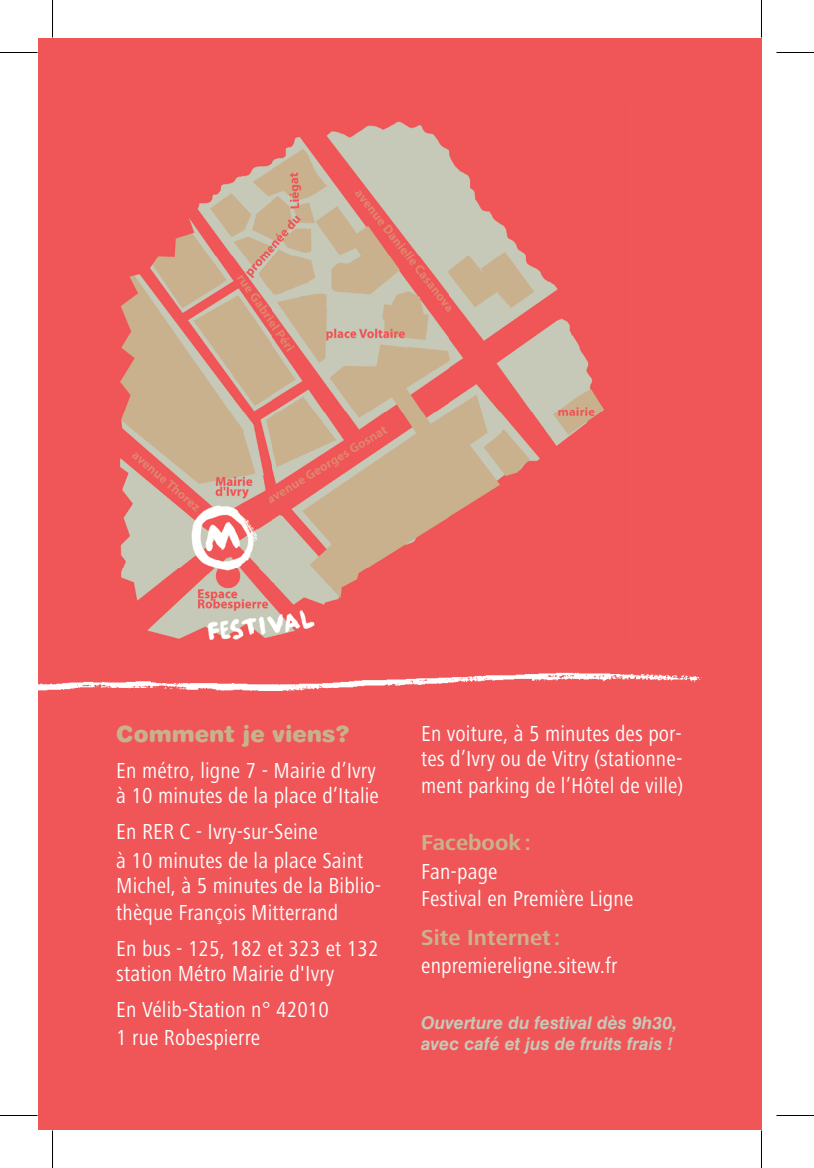
<style>
.page{position:relative;width:814px;height:1168px;background:#fff}
.page>*{position:absolute;margin:0;border:0;box-sizing:border-box;transform-origin:0 0}
.t1{font:condensed 22.5px/25px "Frutiger Next LT";letter-spacing:.005em;color:#fff}
.t2{font:22.5px "Swiss 721 BT Black Rounded";color:#cab18e}
.t3{font:700 22.5px "Frutiger Next LT";letter-spacing:.005em;color:#cab18f}
.t4{font:700 22.5px "Frutiger Next LT";letter-spacing:.005em;color:#cab18e}
.t5{font:italic 700 17.5px/21px "Swiss 721 BT";color:#c6c9b8}
</style>
<div class="page">
<div style="left:38px;top:38px;width:723px;height:1092px;background:#f05557"></div>
<img style="left:120px;top:121px;width:484px;height:519px">
<img style="left:38px;top:672px;width:664px;height:19px">
<hr style="left:0;top:52px;width:38px;height:1px;background:#000">
<hr style="left:776px;top:52px;width:38px;height:1px;background:#000">
<hr style="left:0;top:1115px;width:38px;height:1px;background:#000">
<hr style="left:776px;top:1115px;width:38px;height:1px;background:#000">
<hr style="left:52px;top:0;width:1px;height:38px;background:#000">
<hr style="left:52px;top:1130px;width:1px;height:38px;background:#000">
<hr style="left:761px;top:0;width:1px;height:38px;background:#000">
<hr style="left:761px;top:1130px;width:1px;height:38px;background:#000">
<p class="t2" style="left:116px;top:720px;width:235px">Comment je viens?</p>
<p class="t1" style="left:116px;top:758px;width:264px">en métro, ligne 7 - Mairie d’Ivry à 10 minutes de la place d’Italie</p>
<p class="t1" style="left:116px;top:817px;width:248px;line-height:28.5px">en ReR C - Ivry-sur-seine<br>à 10 minutes de la place saint</p>
<p class="t1" style="left:116px;top:872px;width:266px;line-height:27px">Michel, à 5 minutes de la Biblio&shy;thèque François Mitterrand</p>
<p class="t1" style="left:116px;top:936px;width:264px">en bus - 125, 182 et 323 et 132 station Métro Mairie d'Ivry</p>
<p class="t1" style="left:116px;top:995px;width:214px;line-height:28.5px">en Vélib-station n° 42010<br>1 rue Robespierre</p>
<p class="t1" style="left:421px;top:721px;width:264px;line-height:26px;text-align:justify">en voiture, à 5 minutes des por&shy;tes d’Ivry ou de Vitry (stationne&shy;ment parking de l’Hôtel de ville)</p>
<p class="t4" style="left:421px;top:830px;width:111px">Facebook :</p>
<p class="t1" style="left:421px;top:858px;width:214px;line-height:27px">Fan-page<br>Festival en Première ligne</p>
<p class="t3" style="left:421px;top:924px;width:141px">Site Internet :</p>
<p class="t1" style="left:421px;top:953px;width:198px">enpremiereligne.sitew.fr</p>
<p class="t5" style="left:421px;top:1012px;width:258px">Ouverture du festival dès 9h30, avec café et jus de fruits frais !</p>
</div>
